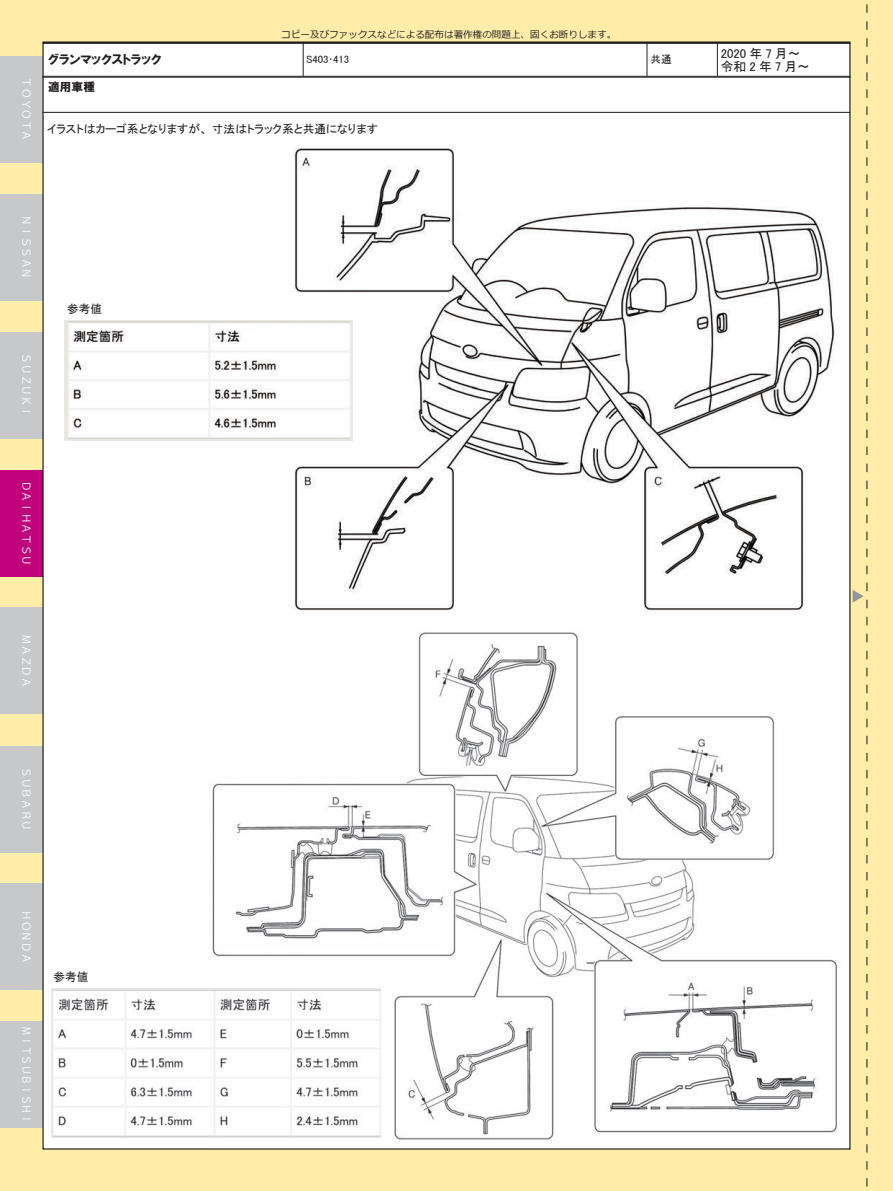
<style>
.page{position:relative;width:893px;height:1191px;background:#ffeda9}
.page>*{position:absolute;margin:0;border:0;box-sizing:border-box;transform-origin:0 0}
.t1{font:12.75px/12.8px "MS P Gothic";letter-spacing:.125em;color:#231f20}
.t2{font:12.75px "HGP Soei Kakugothic UB";color:#231f20}
.t3{font:11.7px "MS P Gothic";color:#231f20}
.t4{font:11.7px "HGP Soei Kakugothic UB";color:#231f20}
.t5{font:10.65px "Koz Go Pr 6 N";color:#fff}
.t6{font:10.65px "Koz Go Pr 6 N";color:#fff;scale:.92 1}
.t7{font:10.65px "MS P Gothic";color:#231f20}
.t8{font:9.6px "Meiryo";color:#231f20}
</style>
<div class="page">
<svg style="left:853px;top:4px;width:14px;height:1183px"></svg>
<div style="left:0;top:56px;width:43px;height:106px;background:#c7c8ca"></div>
<div style="left:0;top:194px;width:43px;height:106px;background:#c7c8ca"></div>
<div style="left:0;top:332px;width:43px;height:106px;background:#c7c8ca"></div>
<div style="left:0;top:470px;width:43px;height:106px;background:#c0027c"></div>
<div style="left:0;top:607px;width:43px;height:107px;background:#c7c8ca"></div>
<div style="left:0;top:746px;width:43px;height:106px;background:#c7c8ca"></div>
<div style="left:0;top:883px;width:43px;height:107px;background:#c7c8ca"></div>
<div style="left:0;top:1021px;width:43px;height:107px;background:#c7c8ca"></div>
<div style="left:43px;top:43px;width:807px;height:1106px;background:#fff"></div>
<img style="left:209px;top:632px;width:628px;height:508px">
<img style="left:289px;top:148px;width:546px;height:463px">
<img style="left:65px;top:321px;width:288px;height:119px">
<img style="left:51px;top:988px;width:332px;height:149px">
<hr style="left:43px;top:76px;width:807px;height:1px;background:#231f20">
<hr style="left:43px;top:77px;width:807px;height:1px;background:#231f20">
<hr style="left:43px;top:112px;width:807px;height:1px;background:#231f20">
<hr style="left:43px;top:41px;width:807px;height:3px;background:#231f20">
<hr style="left:303px;top:42px;width:1px;height:34px;background:#231f20">
<hr style="left:717px;top:42px;width:1px;height:34px;background:#231f20">
<hr style="left:647px;top:42px;width:1px;height:34px;background:#231f20">
<p class="t5" style="left:32px;top:77px;width:65px;rotate:90deg">ＴＯＹＯＴＡ</p>
<p class="t8" style="left:281px;top:27px;width:336px">コピー及びファックスなどによる配布は著作権の問題上、固くお断りします。</p>
<p class="t2" style="left:48px;top:53px;width:115px">グランマックストラック</p>
<p class="t7" style="left:306px;top:54px;width:44px">S403･413</p>
<p class="t1" style="left:721px;top:47px;width:91px">2020 年 7 月～令和2年7月～</p>
<p class="t7" style="left:651px;top:54px;width:23px">共通</p>
<p class="t4" style="left:48px;top:81px;width:48px">適用車種</p>
<p class="t3" style="left:47px;top:123px;width:333px">イラストはカーゴ系となりますが、寸法はトラック系と共通になります</p>
<p class="t5" style="left:32px;top:215px;width:65px;rotate:90deg">ＮＩＳＳＡＮ</p>
<p class="t5" style="left:32px;top:353px;width:65px;rotate:90deg">ＳＵＺＵＫＩ</p>
<p class="t5" style="left:32px;top:481px;width:87px;rotate:90deg">ＤＡＩＨＡＴＳＵ</p>
<p class="t5" style="left:32px;top:634px;width:55px;rotate:90deg">ＭＡＺＤＡ</p>
<p class="t3" style="left:67px;top:303px;width:37px">参考値</p>
<p class="t5" style="left:32px;top:767px;width:65px;rotate:90deg">ＳＵＢＡＲＵ</p>
<p class="t5" style="left:32px;top:910px;width:55px;rotate:90deg">ＨＯＮＤＡ</p>
<p class="t6" style="left:32px;top:1026px;width:108px;rotate:90deg">ＭＩＴＳＵＢＩＳＨＩ</p>
<p class="t3" style="left:53px;top:971px;width:37px">参考値</p>
</div>
